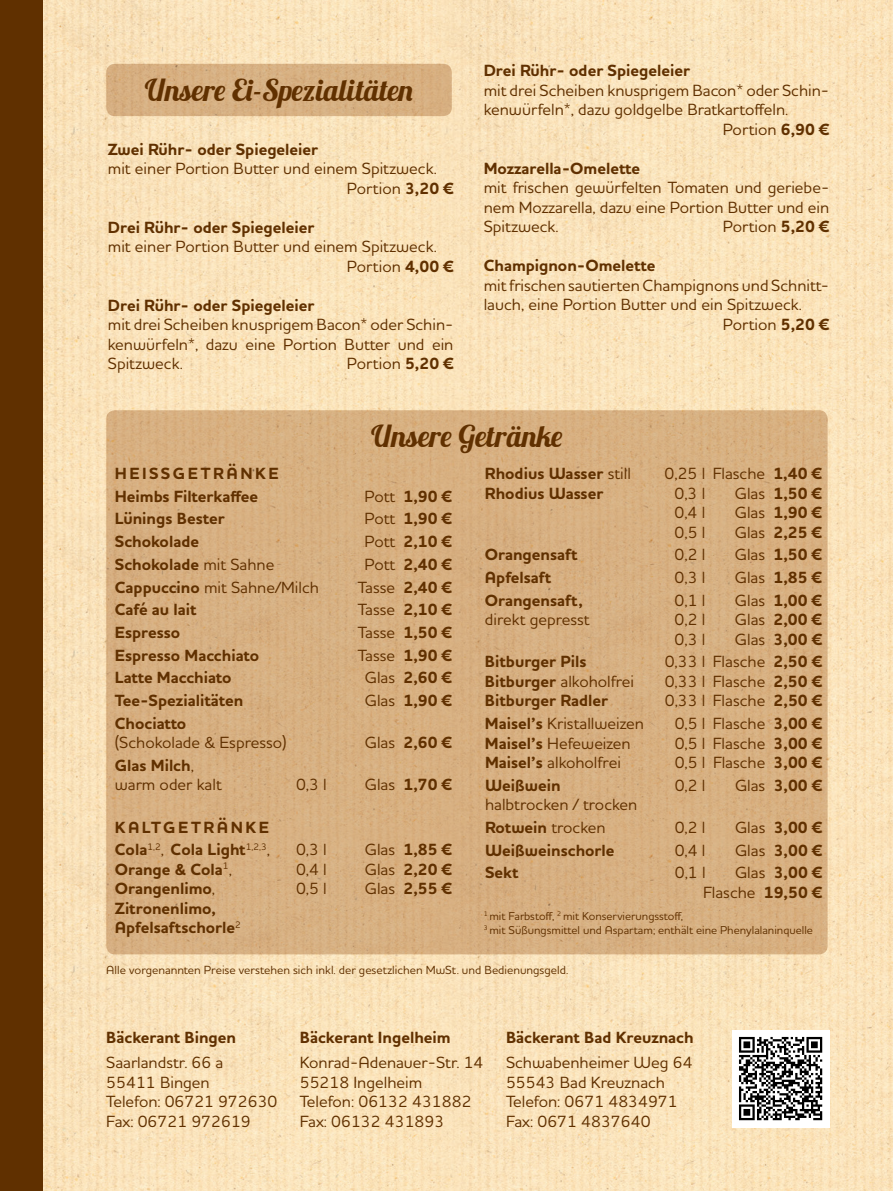
<style>
.page{position:relative;width:893px;height:1191px;background:#fff}
.page>*{position:absolute;margin:0;border:0;box-sizing:border-box;transform-origin:0 0}
.t1{font:30px "Lobster 1.3";color:#603000}
.t2{font:500 16.5px/19.5px "Houschka Pro";color:#603000}
.t3{font:700 16.5px/22.6px "Houschka Pro";color:#603000}
.t4{font:700 16.5px/22.6px "Houschka Pro";letter-spacing:.02em;color:#603000}
.t5{font:500 12px "Houschka Pro";color:#603000}
.t6{font:500 11.7px/13.5px "Houschka Pro";color:#603000}
.s1{font-weight:700}
.s2{font-weight:500}
</style>
<div class="page">
<img style="left:43px;top:0;width:850px;height:1191px">
<div style="left:0;top:0;width:43px;height:1191px;background:#603000"></div>
<div style="left:732px;top:1030px;width:97px;height:97px;background:#fff"></div>
<svg style="left:739px;top:1036px;width:84px;height:85px"></svg>
<svg style="left:739px;top:1037px;width:83px;height:83px"></svg>
<div style="left:106px;top:64px;width:346px;height:52px;background:#d7b081;border-radius:9px"></div>
<div style="left:106px;top:410px;width:722px;height:544px;background:#d7b081;border-radius:9px"></div>
<h1 class="t1" style="left:145px;top:71px;width:270px">Unsere Ei-Spezialitäten</h1>
<p class="t3" style="left:108px;top:138px;width:212px">Zwei Rühr- oder Spiegeleier</p>
<p class="t2" style="left:347px;top:158px;width:108px;text-indent:-239px">mit einer Portion Butter und einem Spitzweck.<br>Portion <span class="s1">3,20 €</span></p>
<p class="t3" style="left:108px;top:216px;width:208px">Drei Rühr- oder Spiegeleier</p>
<p class="t2" style="left:347px;top:236px;width:108px;text-indent:-239px">mit einer Portion Butter und einem Spitzweck.<br>Portion <span class="s1">4,00 €</span></p>
<p class="t3" style="left:108px;top:294px;width:208px">Drei Rühr- oder Spiegeleier</p>
<p class="t2" style="left:108px;top:314px;width:347px;text-align:justify">mit drei Scheiben knusprigem Bacon* oder Schin&shy;kenwürfeln*, dazu eine Portion Butter und ein Spitzweck.</p>
<p class="t2" style="left:347px;top:353px;width:108px">Portion <span class="s1">5,20 €</span></p>
<p class="t3" style="left:484px;top:60px;width:208px">Drei Rühr- oder Spiegeleier</p>
<p class="t2" style="left:484px;top:80px;width:347px">mit drei Scheiben knusprigem Bacon* oder Schin-</p>
<p class="t2" style="left:484px;top:100px;width:306px">kenwürfeln*, dazu goldgelbe Bratkartoffeln.</p>
<p class="t2" style="left:723px;top:119px;width:108px">Portion <span class="s1">6,90 €</span></p>
<p class="t3" style="left:484px;top:157px;width:158px">Mozzarella-Omelette</p>
<p class="t2" style="left:484px;top:178px;width:347px;text-align:justify">mit frischen gewürfelten Tomaten und geriebe&shy;nem Mozzarella, dazu eine Portion Butter und ein Spitzweck.</p>
<p class="t2" style="left:723px;top:217px;width:108px">Portion <span class="s1">5,20 €</span></p>
<p class="t3" style="left:484px;top:255px;width:173px">Champignon-Omelette</p>
<p class="t2" style="left:484px;top:275px;width:347px">mit frischen sautierten Champignons und Schnitt-</p>
<p class="t2" style="left:484px;top:295px;width:320px">lauch, eine Portion Butter und ein Spitzweck.</p>
<p class="t2" style="left:723px;top:314px;width:108px">Portion <span class="s1">5,20 €</span></p>
<h1 class="t1" style="left:371px;top:417px;width:193px">Unsere Getränke</h1>
<p class="t3" style="left:115px;top:462px;width:165px">HEISSGETRÄNKE<br>Heimbs Filterkaffee</p>
<p class="t3" style="left:364px;top:485px;width:89px"><span class="s2">Pott</span> 1,90 €</p>
<p class="t3" style="left:115px;top:508px;width:112px">Lünings Bester</p>
<p class="t3" style="left:364px;top:508px;width:89px"><span class="s2">Pott</span> 1,90 €</p>
<p class="t3" style="left:115px;top:530px;width:86px">Schokolade</p>
<p class="t3" style="left:364px;top:530px;width:89px"><span class="s2">Pott</span> 2,10 €</p>
<p class="t3" style="left:115px;top:553px;width:161px">Schokolade <span class="s2">mit Sahne</span></p>
<p class="t3" style="left:364px;top:553px;width:89px"><span class="s2">Pott</span> 2,40 €</p>
<p class="t2" style="left:115px;top:577px;width:206px"><span class="s1">Cappuccino</span> mit Sahne/Milch</p>
<p class="t2" style="left:358px;top:577px;width:95px">Tasse <span class="s1">2,40 €</span></p>
<p class="t3" style="left:115px;top:598px;width:83px">Café au lait</p>
<p class="t2" style="left:358px;top:599px;width:95px">Tasse <span class="s1">2,10 €</span></p>
<p class="t3" style="left:115px;top:621px;width:67px">Espresso</p>
<p class="t2" style="left:358px;top:622px;width:95px">Tasse <span class="s1">1,50 €</span></p>
<p class="t3" style="left:115px;top:644px;width:146px">Espresso Macchiato</p>
<p class="t2" style="left:358px;top:645px;width:95px">Tasse <span class="s1">1,90 €</span></p>
<p class="t3" style="left:115px;top:666px;width:118px">Latte Macchiato</p>
<p class="t3" style="left:365px;top:666px;width:88px"><span class="s2">Glas</span> 2,60 €</p>
<p class="t3" style="left:115px;top:689px;width:130px">Tee-Spezialitäten</p>
<p class="t3" style="left:365px;top:689px;width:88px"><span class="s2">Glas</span> 1,90 €</p>
<p class="t3" style="left:115px;top:712px;width:73px">Chociatto</p>
<p class="t2" style="left:115px;top:732px;width:173px">(Schokolade &amp; Espresso)</p>
<p class="t3" style="left:365px;top:731px;width:88px"><span class="s2">Glas</span> 2,60 €</p>
<p class="t2" style="left:115px;top:755px;width:109px"><span class="s1">Glas Milch</span>, warm oder kalt</p>
<p class="t2" style="left:296px;top:774px;width:32px">0,3 l</p>
<p class="t3" style="left:365px;top:774px;width:88px"><span class="s2">Glas</span> 1,70 €</p>
<p class="t4" style="left:115px;top:816px;width:157px">KALTGETRÄNKE<br>Cola<sup>1,2</sup><span class="s2">,</span> Cola Light<sup>1,2,3</sup><span class="s2">,</span></p>
<p class="t2" style="left:296px;top:839px;width:32px">0,3 l</p>
<p class="t3" style="left:365px;top:838px;width:88px"><span class="s2">Glas</span> 1,85 €</p>
<p class="t3" style="left:115px;top:858px;width:119px">Orange &amp; Cola<sup>1</sup><span class="s2">,</span></p>
<p class="t2" style="left:296px;top:859px;width:32px">0,4 l</p>
<p class="t3" style="left:365px;top:858px;width:88px"><span class="s2">Glas</span> 2,20 €</p>
<p class="t3" style="left:115px;top:877px;width:102px">Orangenlimo<span class="s2">,</span></p>
<p class="t2" style="left:296px;top:878px;width:32px">0,5 l</p>
<p class="t3" style="left:365px;top:877px;width:88px"><span class="s2">Glas</span> 2,55 €</p>
<p class="t3" style="left:115px;top:899px;width:128px;line-height:19.5px">Zitronenlimo,<br>Apfelsaftschorle<sup>2</sup></p>
<p class="t3" style="left:485px;top:462px;width:148px">Rhodius Wasser <span class="s2">still</span></p>
<p class="t2" style="left:665px;top:463px;width:159px">0,25 l Flasche <span class="s1">1,40 €</span></p>
<p class="t3" style="left:485px;top:482px;width:120px">Rhodius Wasser</p>
<p class="t2" style="left:674px;top:483px;width:32px">0,3 l</p>
<p class="t3" style="left:735px;top:482px;width:88px"><span class="s2">Glas</span> 1,50 €</p>
<p class="t2" style="left:674px;top:502px;width:32px">0,4 l</p>
<p class="t3" style="left:735px;top:501px;width:88px"><span class="s2">Glas</span> 1,90 €</p>
<p class="t2" style="left:674px;top:522px;width:32px">0,5 l</p>
<p class="t3" style="left:735px;top:521px;width:88px"><span class="s2">Glas</span> 2,25 €</p>
<p class="t3" style="left:485px;top:544px;width:94px">Orangensaft</p>
<p class="t2" style="left:674px;top:544px;width:32px">0,2 l</p>
<p class="t3" style="left:735px;top:544px;width:88px"><span class="s2">Glas</span> 1,50 €</p>
<p class="t3" style="left:485px;top:566px;width:68px">Apfelsaft</p>
<p class="t2" style="left:675px;top:567px;width:32px">0,3 l</p>
<p class="t3" style="left:735px;top:566px;width:88px"><span class="s2">Glas</span> 1,85 €</p>
<p class="t3" style="left:485px;top:589px;width:99px">Orangensaft,</p>
<p class="t2" style="left:675px;top:590px;width:32px">0,1 l</p>
<p class="t3" style="left:735px;top:589px;width:88px"><span class="s2">Glas</span> 1,00 €</p>
<p class="t2" style="left:485px;top:609px;width:106px">direkt gepresst</p>
<p class="t2" style="left:675px;top:609px;width:32px">0,2 l</p>
<p class="t3" style="left:735px;top:608px;width:88px"><span class="s2">Glas</span> 2,00 €</p>
<p class="t2" style="left:675px;top:629px;width:32px">0,3 l</p>
<p class="t3" style="left:735px;top:628px;width:88px"><span class="s2">Glas</span> 3,00 €</p>
<p class="t3" style="left:485px;top:651px;width:103px">Bitburger Pils</p>
<p class="t2" style="left:665px;top:651px;width:159px">0,33 l Flasche <span class="s1">2,50 €</span></p>
<p class="t2" style="left:485px;top:671px;width:151px"><span class="s1">Bitburger</span> alkoholfrei</p>
<p class="t2" style="left:665px;top:671px;width:159px">0,33 l Flasche <span class="s1">2,50 €</span></p>
<p class="t3" style="left:485px;top:690px;width:125px">Bitburger Radler</p>
<p class="t2" style="left:665px;top:690px;width:159px">0,33 l Flasche <span class="s1">2,50 €</span></p>
<p class="t2" style="left:485px;top:713px;width:161px"><span class="s1">Maisel’s</span> Kristallweizen</p>
<p class="t2" style="left:675px;top:713px;width:149px">0,5 l Flasche <span class="s1">3,00 €</span></p>
<p class="t2" style="left:485px;top:733px;width:147px"><span class="s1">Maisel’s</span> Hefeweizen</p>
<p class="t2" style="left:675px;top:733px;width:149px">0,5 l Flasche <span class="s1">3,00 €</span></p>
<p class="t2" style="left:485px;top:752px;width:137px"><span class="s1">Maisel’s</span> alkoholfrei</p>
<p class="t2" style="left:675px;top:752px;width:149px">0,5 l Flasche <span class="s1">3,00 €</span></p>
<p class="t3" style="left:485px;top:774px;width:77px">Weißwein</p>
<p class="t2" style="left:675px;top:775px;width:32px">0,2 l</p>
<p class="t3" style="left:735px;top:774px;width:88px"><span class="s2">Glas</span> 3,00 €</p>
<p class="t2" style="left:485px;top:793px;width:154px;line-height:22.6px">halbtrocken / trocken<br><span class="s1">Rotwein</span> trocken</p>
<p class="t2" style="left:675px;top:817px;width:32px">0,2 l</p>
<p class="t3" style="left:735px;top:816px;width:88px"><span class="s2">Glas</span> 3,00 €</p>
<p class="t3" style="left:485px;top:839px;width:131px">Weißweinschorle</p>
<p class="t2" style="left:675px;top:840px;width:32px">0,4 l</p>
<p class="t3" style="left:735px;top:839px;width:88px"><span class="s2">Glas</span> 3,00 €</p>
<p class="t3" style="left:485px;top:862px;width:35px">Sekt</p>
<p class="t2" style="left:675px;top:862px;width:32px">0,1 l</p>
<p class="t2" style="left:703px;top:862px;width:120px;text-align:right">Glas <span class="s1">3,00 €<br></span>Flasche <span class="s1">19,50 €</span></p>
<p class="t6" style="left:484px;top:909px;width:331px"><sup>1</sup> mit Farbstoff, <sup>2</sup> mit Konservierungsstoff,<br><sup>3</sup> mit Süßungsmittel und Aspartam; enthält eine Phenylalaninquelle</p>
<p class="t5" style="left:106px;top:962px;width:463px">Alle vorgenannten Preise verstehen sich inkl. der gesetzlichen MwSt. und Bedienungsgeld.</p>
<p class="t3" style="left:106px;top:1025px;width:131px">Bäckerant Bingen</p>
<p class="t2" style="left:106px;top:1052px;width:173px">Saarlandstr. 66 a<br>55411 Bingen<br>Telefon: 06721 972630<br>Fax: 06721 972619</p>
<p class="t3" style="left:300px;top:1025px;width:152px">Bäckerant Ingelheim</p>
<p class="t2" style="left:300px;top:1052px;width:185px">Konrad-Adenauer-Str. 14<br>55218 Ingelheim<br>Telefon: 06132 431882<br>Fax: 06132 431893</p>
<p class="t3" style="left:506px;top:1025px;width:189px">Bäckerant Bad Kreuznach</p>
<p class="t2" style="left:506px;top:1052px;width:188px">Schwabenheimer Weg 64<br>55543 Bad Kreuznach<br>Telefon: 0671 4834971<br>Fax: 0671 4837640</p>
</div>
